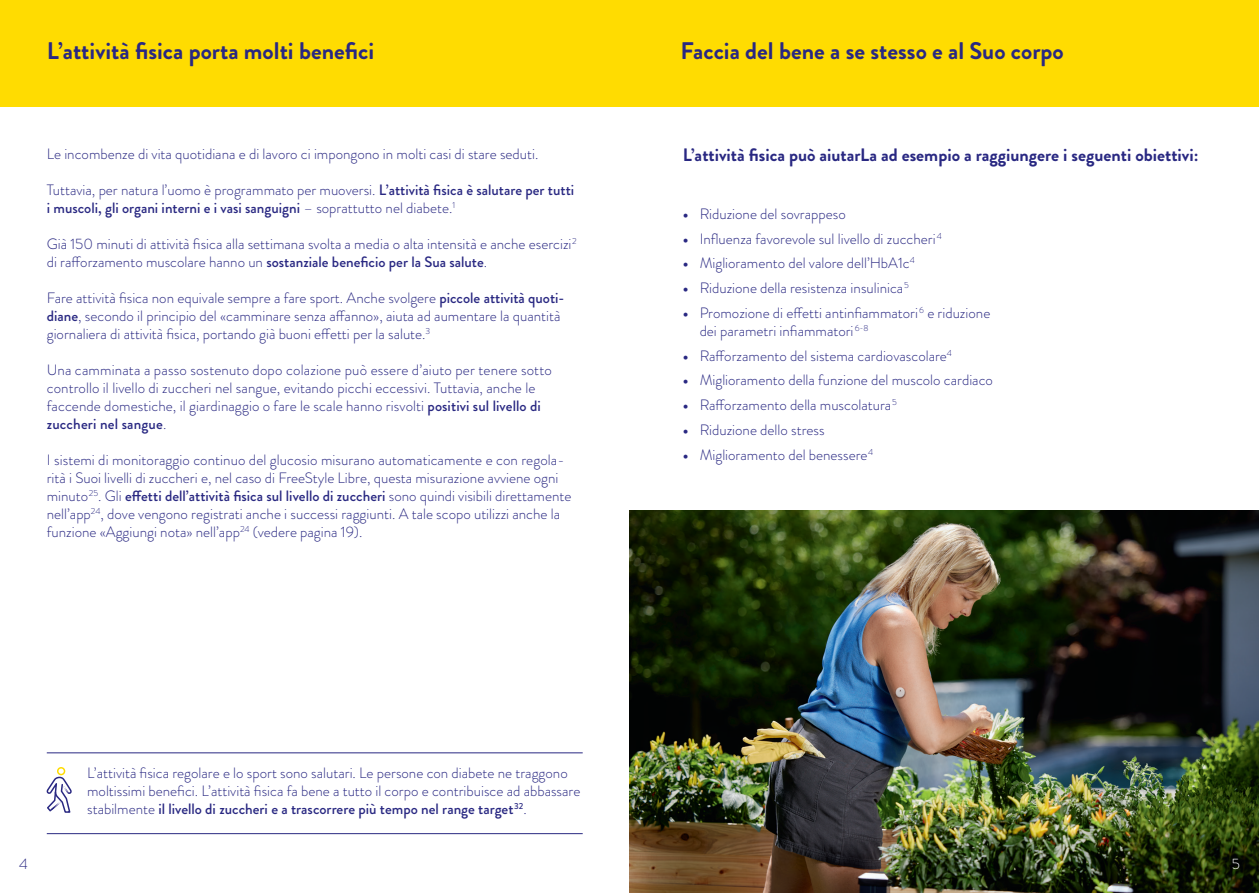
<style>
.page{position:relative;width:1259px;height:893px;background:#fff}
.page>*{position:absolute;margin:0;border:0;box-sizing:border-box;transform-origin:0 0}
.t1{font:700 24px "Brandon Grotesque";color:#292882}
.t2{font:700 18px "Brandon Grotesque";color:#292882}
.t3{font:300 15px/18px "Brandon Grotesque";color:#292882}
.t4{font:500 15px/18px "Brandon Grotesque";color:#292882}
.t5{font:300 15px "Brandon Grotesque";color:#fff}
.s1{font-weight:300}
.s2{font-weight:500}
.s3{font-weight:700}
</style>
<div class="page">
<img style="left:629px;top:510px;width:630px;height:383px">
<hr style="left:47px;top:753px;width:536px;height:1px;background:#292882">
<hr style="left:47px;top:833px;width:536px;height:1px;background:#292882">
<div style="left:0;top:0;width:629px;height:106px;background:#ffdc01"></div>
<div style="left:629px;top:0;width:630px;height:106px;background:#ffdc01"></div>
<div style="left:57px;top:767px;width:8px;height:8px;border:2px solid #ffdc01;border-radius:50%"></div>
<svg style="left:47px;top:777px;width:25px;height:36px"></svg>
<h1 class="t1" style="left:47px;top:34px;width:329px">L’attività fisica porta molti benefici</h1>
<h1 class="t1" style="left:680px;top:34px;width:385px">Faccia del bene a se stesso e al Suo corpo</h1>
<p class="t3" style="left:47px;top:145px;width:493px">Le incombenze di vita quotidiana e di lavoro ci impongono in molti casi di stare seduti.</p>
<p class="t4" style="left:47px;top:181px;width:529px"><span class="s1">Tuttavia, per natura l’uomo è programmato per muoversi.</span> L’attività fisica è salutare per tutti i muscoli, gli organi interni e i vasi sanguigni <span class="s1">– soprattutto nel diabete.</span><sup>1</sup></p>
<p class="t3" style="left:47px;top:235px;width:531px">Già 150 minuti di attività fisica alla settimana svolta a media o alta intensità e anche esercizi<sup>2 </sup>di rafforzamento muscolare hanno un <span class="s2">sostanziale beneficio per la Sua salute</span>.</p>
<p class="t3" style="left:47px;top:289px;width:519px">Fare attività fisica non equivale sempre a fare sport. Anche svolgere <span class="s2">piccole attività quoti&shy;diane</span>, secondo il principio del «camminare senza affanno», aiuta ad aumentare la quantità giornaliera di attività fisica, portando già buoni effetti per la salute.<sup>3</sup></p>
<p class="t3" style="left:47px;top:361px;width:506px">Una camminata a passo sostenuto dopo colazione può essere d’aiuto per tenere sotto controllo il livello di zuccheri nel sangue, evitando picchi eccessivi. Tuttavia, anche le faccende domestiche, il giardinaggio o fare le scale hanno risvolti <span class="s2">positivi sul livello di zuccheri nel sangue</span>.</p>
<p class="t3" style="left:47px;top:451px;width:526px">I sistemi di monitoraggio continuo del glucosio misurano automaticamente e con regola&shy;rità i Suoi livelli di zuccheri e, nel caso di FreeStyle Libre, questa misurazione avviene ogni minuto<sup>25</sup>. Gli <span class="s2">effetti dell’attività fisica sul livello di zuccheri</span> sono quindi visibili direttamente nell’app<sup>24</sup>, dove vengono registrati anche i successi raggiunti. A tale scopo utilizzi anche la funzione «Aggiungi nota» nell’app<sup>24</sup> (vedere pagina 19).</p>
<p class="t2" style="left:682px;top:143px;width:517px">L’attività fisica può aiutarLa ad esempio a raggiungere i seguenti obiettivi:</p>
<p class="t3" style="left:682px;top:205px;width:165px"><span class="s3">•</span> Riduzione del sovrappeso</p>
<p class="t3" style="left:682px;top:229px;width:261px"><span class="s3">•</span> Influenza favorevole sul livello di zuccheri<sup>4</sup></p>
<p class="t3" style="left:682px;top:254px;width:234px"><span class="s3">•</span> Miglioramento del valore dell’HbA1c<sup>4</sup></p>
<p class="t3" style="left:682px;top:279px;width:228px"><span class="s3">•</span> Riduzione della resistenza insulinica<sup>5</sup></p>
<p class="t3" style="left:699px;top:304px;width:292px;text-indent:-17px"><span class="s3">•</span> Promozione di effetti antinfiammatori<sup>6</sup> e riduzione dei parametri infiammatori<sup>6-8</sup></p>
<p class="t3" style="left:682px;top:346px;width:271px"><span class="s3">•</span> Rafforzamento del sistema cardiovascolare<sup>4</sup></p>
<p class="t3" style="left:682px;top:371px;width:312px"><span class="s3">•</span> Miglioramento della funzione del muscolo cardiaco</p>
<p class="t3" style="left:682px;top:396px;width:216px"><span class="s3">•</span> Rafforzamento della muscolatura<sup>5</sup></p>
<p class="t3" style="left:682px;top:421px;width:143px"><span class="s3">•</span> Riduzione dello stress</p>
<p class="t3" style="left:682px;top:445px;width:192px"><span class="s3">•</span> Miglioramento del benessere<sup>4</sup></p>
<p class="t3" style="left:19px;top:855px;width:10px">4</p>
<p class="t3" style="left:87px;top:764px;width:495px">L’attività fisica regolare e lo sport sono salutari. Le persone con diabete ne traggono moltissimi benefici. L’attività fisica fa bene a tutto il corpo e contribuisce ad abbassare stabilmente <span class="s2">il livello di zuccheri e a trascorrere più tempo nel range target</span><sup>32</sup>.</p>
<p class="t5" style="left:1231px;top:854px;width:10px">5</p>
</div>
